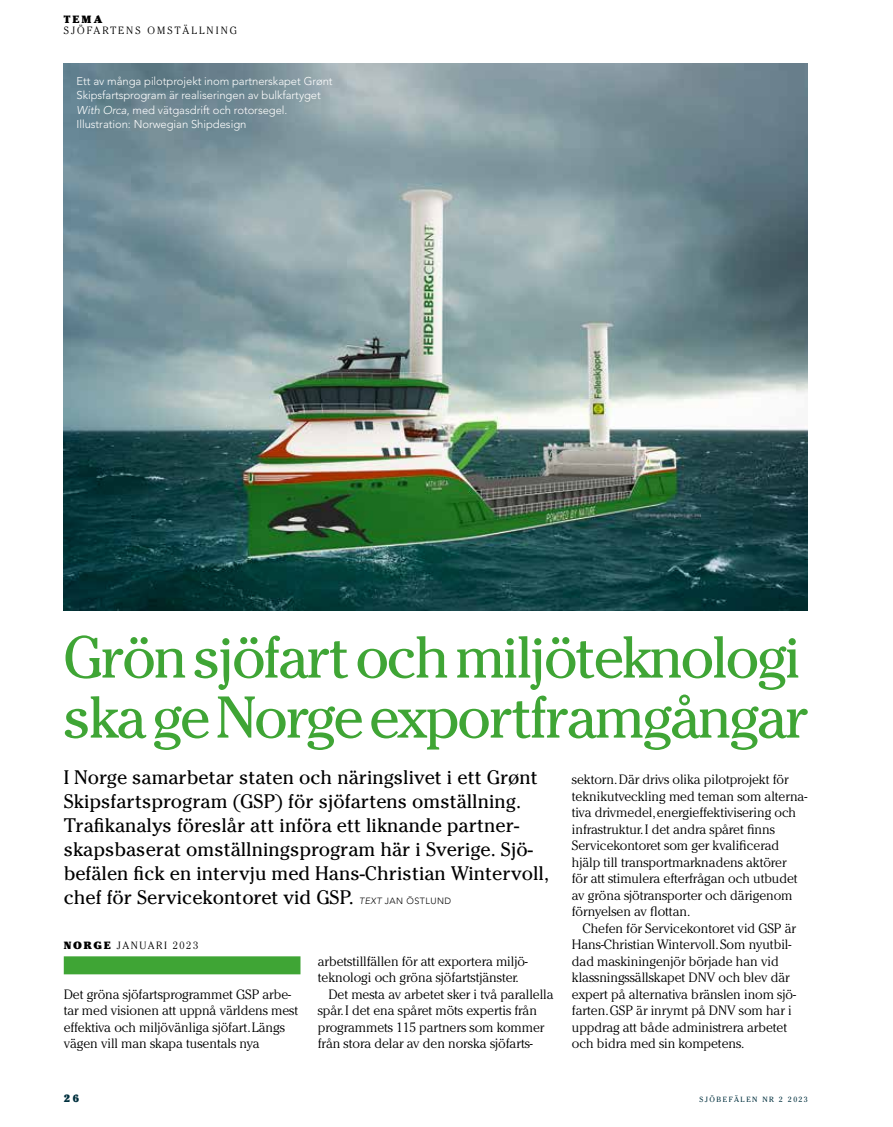
<style>
.page{position:relative;width:893px;height:1127px;background:#fff}
.page>*{position:absolute;margin:0;border:0;box-sizing:border-box;transform-origin:0 0}
.t1{font:58.5px/60px "Cheltenham";letter-spacing:-.045em;color:#3fa535}
.t2{font:19.5px/24px "Cheltenham";color:#000}
.t3{font:300 13.5px/16.5px "Cheltenham";letter-spacing:-.005em;color:#000}
.t4{font:300 11.25px/14.2px "Avenir";letter-spacing:-.005em;color:#fff}
.t5{font:300 10.5px "Cheltenham";letter-spacing:.2em;color:#000}
.t6{font:300 10.5px "Cheltenham";letter-spacing:.15em;color:#000}
.t7{font:900 10.5px "Cheltenham";color:#000}
.t8{font:900 10.5px "Cheltenham";color:#00303e}
.t9{font:7.5px "Cheltenham";letter-spacing:.2em;color:#00303e}
.s1{font-style:italic}
.s2{font-family:"Avenir";font-weight:300;font-style:italic;font-size:9px}
.s3{font-family:"Avenir";font-weight:300;font-size:9px}
.s4{font-weight:900}
</style>
<div class="page">
<img style="left:64px;top:64px;width:744px;height:547px">
<div style="left:64px;top:956px;width:236px;height:18px;background:#3fa535"></div>
<p class="t7" style="left:64px;top:13px;width:40px">TEMA</p>
<p class="t5" style="left:64px;top:24px;width:175px">SJÖFARTENS OMSTÄLLNING</p>
<p class="t4" style="left:77px;top:74px;width:258px">Ett av många pilotprojekt inom partnerskapet Grønt Skipsfartsprogram är realiseringen av bulkfartyget <span class="s1">With Orca</span>, med vätgasdrift och rotorsegel.<br>Illustration: Norwegian Shipdesign</p>
<h1 class="t1" style="left:63px;top:628px;width:748px">Grön sjöfart och miljöteknologi ska ge Norge exportframgångar</h1>
<p class="t2" style="left:64px;top:765px;width:487px">I Norge samarbetar staten och näringslivet i ett Grønt Skipsfartsprogram (GSP) för sjöfartens omställning.<br>Trafikanalys föreslår att införa ett liknande partner&shy;skapsbaserat omställningsprogram här i Sverige. Sjö&shy;befälen fick en intervju med Hans-Christian Wintervoll, chef för Servicekontoret vid GSP. <span class="s2">TEXT</span> <span class="s3">JAN ÖSTLUND</span></p>
<p class="t6" style="left:64px;top:940px;width:136px"><span class="s4">NORGE</span> JANUARI 2023</p>
<p class="t3" style="left:64px;top:985px;width:236px">Det gröna sjöfartsprogrammet GSP arbe&shy;tar med visionen att uppnå världens mest effektiva och miljövänliga sjöfart. Längs vägen vill man skapa tusentals nya</p>
<p class="t3" style="left:572px;top:771px;width:237px">sektorn. Där drivs olika pilotprojekt för teknikutveckling med teman som alterna&shy;tiva drivmedel, energieffektivisering och infrastruktur. I det andra spåret finns Servicekontoret som ger kvalificerad hjälp till transportmarknadens aktörer<br>för att stimulera efterfrågan och utbudet av gröna sjötransporter och därigenom förnyelsen av flottan.</p>
<p class="t3" style="left:572px;top:919px;width:226px;text-indent:11px">Chefen för Servicekontoret vid GSP är Hans-Christian Wintervoll. Som nyutbil&shy;dad maskiningenjör började han vid klassningssällskapet DNV och blev där expert på alternativa bränslen inom sjö&shy;farten. GSP är inrymt på DNV som har i uppdrag att både administrera arbetet och bidra med sin kompetens.</p>
<p class="t3" style="left:318px;top:952px;width:211px">arbetstillfällen för att exportera miljö-</p>
<p class="t3" style="left:318px;top:969px;width:203px">teknologi och gröna sjöfartstjänster.</p>
<p class="t3" style="left:328px;top:985px;width:227px">Det mesta av arbetet sker i två parallella</p>
<p class="t3" style="left:318px;top:1002px;width:221px">spår. I det ena spåret möts expertis från</p>
<p class="t3" style="left:318px;top:1018px;width:228px">programmets 115 partners som kommer</p>
<p class="t3" style="left:318px;top:1035px;width:217px">från stora delar av den norska sjöfarts-</p>
<p class="t8" style="left:64px;top:1091px;width:17px">2 6</p>
<p class="t9" style="left:699px;top:1094px;width:110px">SJÖBEFÄLEN NR 2 2023</p>
</div>
